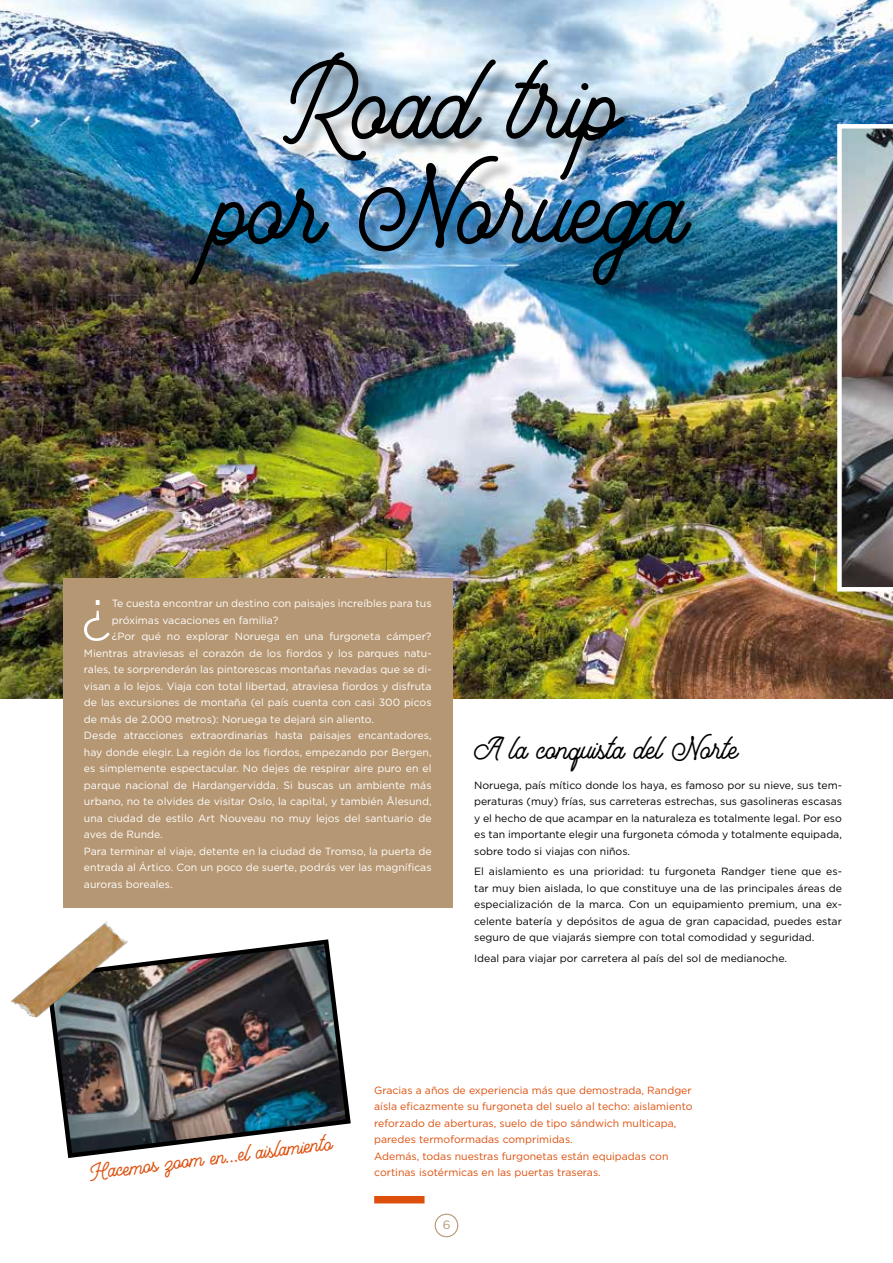
<style>
.page{position:relative;width:893px;height:1263px;background:#fff}
.page>*{position:absolute;margin:0;border:0;box-sizing:border-box;transform-origin:0 0}
.t1{font:94.5px/105px "Mountecarlo";color:#000;text-align:center}
.t2{font:300 57.6px "Gotham";color:#fff}
.t3{font:27px "Mountecarlo";color:#000}
.t4{font:19.5px "Mountecarlo";color:#dd4f0c}
.t5{font:12px "Gotham";color:#b69873}
.t6{font:10.5px "Gotham";color:#fff}
.t7{font:10.5px/16.5px "Gotham";color:#000;text-align:justify}
.t8{font:10.5px/16.5px "Gotham";color:#dd4f0c}
</style>
<div class="page">
<div style="left:435px;top:1213px;width:23px;height:24px;border:1px solid #b69773;border-radius:50%"></div>
<img style="left:52px;top:939px;width:299px;height:219px">
<img style="left:0;top:0;width:893px;height:698px">
<div style="left:192px;top:55px;width:518px;height:249px;background:#000;opacity:.3"></div>
<div style="left:64px;top:578px;width:389px;height:330px;background:#b69773"></div>
<div style="left:374px;top:1196px;width:50px;height:7px;background:#dd4f0c"></div>
<svg style="left:837px;top:124px;width:56px;height:467px;background:#878686"></svg>
<img style="left:11px;top:907px;width:120px;height:123px">
<h1 class="t1" style="left:216px;top:56px;width:475px">Road trip por Noruega</h1>
<h2 class="t2" style="left:81px;top:589px;width:32px">¿</h2>
<p class="t6" style="left:112px;top:597px;width:321px">Te cuesta encontrar un destino con paisajes increíbles para tus</p>
<p class="t6" style="left:112px;top:613px;width:168px">próximas vacaciones en familia?</p>
<p class="t6" style="left:112px;top:630px;width:321px">¿Por qué no explorar Noruega en una furgoneta cámper?</p>
<p class="t6" style="left:84px;top:646px;width:349px">Mientras atraviesas el corazón de los fiordos y los parques natu-</p>
<p class="t6" style="left:84px;top:663px;width:349px">rales, te sorprenderán las pintorescas montañas nevadas que se di-</p>
<p class="t6" style="left:84px;top:679px;width:349px">visan a lo lejos. Viaja con total libertad, atraviesa fiordos y disfruta</p>
<p class="t6" style="left:84px;top:696px;width:349px">de las excursiones de montaña (el país cuenta con casi 300 picos</p>
<p class="t6" style="left:84px;top:712px;width:292px">de más de 2.000 metros): Noruega te dejará sin aliento.</p>
<p class="t6" style="left:84px;top:729px;width:349px">Desde atracciones extraordinarias hasta paisajes encantadores,</p>
<p class="t6" style="left:84px;top:745px;width:349px">hay donde elegir. La región de los fiordos, empezando por Bergen,</p>
<p class="t6" style="left:84px;top:762px;width:349px">es simplemente espectacular. No dejes de respirar aire puro en el</p>
<p class="t6" style="left:84px;top:778px;width:349px">parque nacional de Hardangervidda. Si buscas un ambiente más</p>
<p class="t6" style="left:84px;top:795px;width:349px">urbano, no te olvides de visitar Oslo, la capital, y también Ålesund,</p>
<p class="t6" style="left:84px;top:811px;width:349px">una ciudad de estilo Art Nouveau no muy lejos del santuario de</p>
<p class="t6" style="left:84px;top:828px;width:80px">aves de Runde.</p>
<p class="t6" style="left:84px;top:844px;width:349px">Para terminar el viaje, detente en la ciudad de Tromso, la puerta de</p>
<p class="t6" style="left:84px;top:861px;width:349px">entrada al Ártico. Con un poco de suerte, podrás ver las magníficas</p>
<p class="t6" style="left:84px;top:877px;width:90px">auroras boreales.</p>
<h3 class="t3" style="left:474px;top:729px;width:266px">A la conquista del Norte</h3>
<p class="t7" style="left:474px;top:776px;width:369px">Noruega, país mítico donde los haya, es famoso por su nieve, sus tem&shy;peraturas (muy) frías, sus carreteras estrechas, sus gasolineras escasas y el hecho de que acampar en la naturaleza es totalmente legal. Por eso es tan importante elegir una furgoneta cómoda y totalmente equipada, sobre todo si viajas con niños.</p>
<p class="t7" style="left:474px;top:863px;width:369px">El aislamiento es una prioridad: tu furgoneta Randger tiene que es&shy;tar muy bien aislada, lo que constituye una de las principales áreas de especialización de la marca. Con un equipamiento premium, una ex&shy;celente batería y depósitos de agua de gran capacidad, puedes estar seguro de que viajarás siempre con total comodidad y seguridad.</p>
<p class="t7" style="left:474px;top:950px;width:314px">Ideal para viajar por carretera al país del sol de medianoche.</p>
<h3 class="t4" style="left:88px;top:1158px;width:246px;rotate:-7deg">Hacemos zoom en…el aislamiento</h3>
<p class="t8" style="left:374px;top:1081px;width:320px">Gracias a años de experiencia más que demostrada, Randger aísla eficazmente su furgoneta del suelo al techo: aislamiento reforzado de aberturas, suelo de tipo sándwich multicapa, paredes termoformadas comprimidas.<br>Además, todas nuestras furgonetas están equipadas con cortinas isotérmicas en las puertas traseras.</p>
<p class="t5" style="left:443px;top:1217px;width:9px">6</p>
</div>
